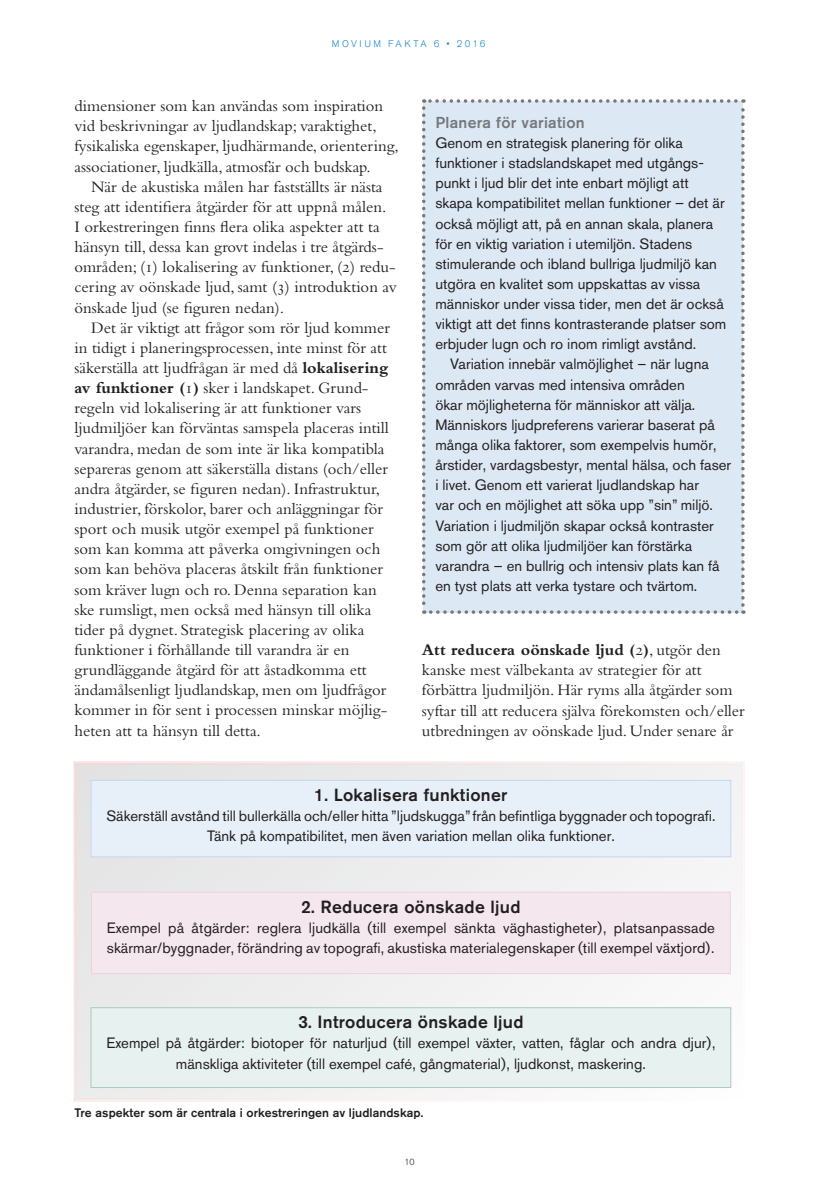
<style>
.page{position:relative;width:839px;height:1191px;background:#fff}
.page>*{position:absolute;margin:0;border:0;box-sizing:border-box;transform-origin:0 0}
.t1{font:500 17.5px "Akzidenz Grotesk BQ";letter-spacing:.015em;color:#231f20}
.t2{font:16.62px/20.1px "Bembo";color:#231f20}
.t3{font:500 15.75px "Akzidenz Grotesk BQ";letter-spacing:.015em;color:#76787b}
.t4{font:14.88px/20.1px "Akzidenz Grotesk BQ";color:#231f20}
.t5{font:500 12.25px "Akzidenz Grotesk BQ";letter-spacing:.005em;color:#231f20}
.t6{font:300 9.62px "Akzidenz Grotesk BQ";letter-spacing:.26em;color:#1b88c8}
.t7{font:300 8.75px "Akzidenz Grotesk BQ";color:#231f20}
.s1{font-family:"Bembo SC"}
.s2{font-weight:700}
</style>
<div class="page">
<div style="left:422px;top:99px;width:322px;height:515px;background:#dde8f5"></div>
<svg style="left:73px;top:761px;width:672px;height:341px"></svg>
<div style="left:91px;top:780px;width:639px;height:77px;background:#e7eff8"></div>
<div style="left:91px;top:780px;width:640px;height:77px;border:1px solid #c5d7ee"></div>
<div style="left:91px;top:892px;width:639px;height:81px;background:#f5e7ee"></div>
<div style="left:91px;top:891px;width:639px;height:83px;border:1px solid #ebd3e0"></div>
<div style="left:91px;top:1007px;width:639px;height:80px;background:#e7f1ef"></div>
<div style="left:91px;top:1007px;width:640px;height:81px;border:1px solid #aacbc3"></div>
<p class="t6" style="left:332px;top:38px;width:155px">MOVIUM FAKTA 6 • 2016</p>
<p class="t2" style="left:74px;top:96px;width:326px">dimensioner som kan användas som inspiration vid beskrivningar av ljudlandskap; varaktighet, fysikaliska egenskaper, ljudhärmande, orientering, associationer, ljudkälla, atmosfär och budskap.</p>
<p class="t2" style="left:74px;top:176px;width:323px;text-indent:17px">När de akustiska målen har fastställts är nästa steg att identifiera åtgärder för att uppnå målen.<br>I orkestreringen finns flera olika aspekter att ta hänsyn till, dessa kan grovt indelas i tre åtgärds&shy;områden; (<span class="s1">1</span>) lokalisering av funktioner, (<span class="s1">2</span>) redu&shy;cering av oönskade ljud, samt (<span class="s1">3</span>) introduktion av önskade ljud (se figuren nedan).</p>
<p class="t2" style="left:74px;top:317px;width:317px;text-indent:17px">Det är viktigt att frågor som rör ljud kommer in tidigt i planeringsprocessen, inte minst för att säkerställa att ljudfrågan är med då <span class="s2">lokalisering av funktioner (</span><span class="s1">1</span><span class="s2">)</span> sker i landskapet. Grund&shy;regeln vid lokalisering är att funktioner vars ljudmiljöer kan förväntas samspela placeras intill varandra, medan de som inte är lika kompatibla separeras genom att säkerställa distans (och/eller andra åtgärder, se figuren nedan). Infrastruktur, industrier, förskolor, barer och anläggningar för sport och musik utgör exempel på funktioner som kan komma att påverka omgivningen och som kan behöva placeras åtskilt från funktioner som kräver lugn och ro. Denna separation kan ske rumsligt, men också med hänsyn till olika tider på dygnet. Strategisk placering av olika funktioner i förhållande till varandra är en grundläggande åtgärd för att åstadkomma ett ändamålsenligt ljudlandskap, men om ljudfrågor kommer in för sent i processen minskar möjlig&shy;heten att ta hänsyn till detta.</p>
<p class="t3" style="left:435px;top:113px;width:151px">Planera för variation</p>
<p class="t4" style="left:435px;top:133px;width:292px">Genom en strategisk planering för olika funktioner i stadslandskapet med utgångs&shy;punkt i ljud blir det inte enbart möjligt att skapa kompatibilitet mellan funktioner – det är också möjligt att, på en annan skala, planera för en viktig variation i utemiljön. Stadens stimulerande och ibland bullriga ljudmiljö kan utgöra en kvalitet som uppskattas av vissa människor under vissa tider, men det är också viktigt att det finns kontrasterande platser som erbjuder lugn och ro inom rimligt avstånd.</p>
<p class="t4" style="left:435px;top:354px;width:297px;text-indent:15px">Variation innebär valmöjlighet – när lugna områden varvas med intensiva områden<br>ökar möjligheterna för människor att välja.<br>Människors ljudpreferens varierar baserat på många olika faktorer, som exempelvis humör, årstider, vardagsbestyr, mental hälsa, och faser i livet. Genom ett varierat ljudlandskap har<br>var och en möjlighet att söka upp ”sin” miljö.<br>Variation i ljudmiljön skapar också kontraster som gör att olika ljudmiljöer kan förstärka varandra – en bullrig och intensiv plats kan få en tyst plats att verka tystare och tvärtom.</p>
<p class="t2" style="left:422px;top:639px;width:324px"><span class="s2">Att reducera oönskade ljud (</span><span class="s1">2</span><span class="s2">)</span>, utgör den kanske mest välbekanta av strategier för att förbättra ljudmiljön. Här ryms alla åtgärder som syftar till att reducera själva förekomsten och/eller utbredningen av oönskade ljud. Under senare år</p>
<p class="t1" style="left:314px;top:784px;width:194px">1. Lokalisera funktioner</p>
<p class="t4" style="left:106px;top:805px;width:610px;text-align:center">Säkerställ avstånd till bullerkälla och/eller hitta ”ljudskugga” från befintliga byggnader och topografi.<br>Tänk på kompatibilitet, men även variation mellan olika funktioner.</p>
<p class="t1" style="left:301px;top:896px;width:221px">2. Reducera oönskade ljud</p>
<p class="t4" style="left:107px;top:917px;width:609px">Exempel på åtgärder: reglera ljudkälla (till exempel sänkta väghastigheter), platsanpassade skärmar/byggnader, förändring av topografi, akustiska materialegenskaper (till exempel växtjord).</p>
<p class="t1" style="left:298px;top:1011px;width:227px">3. Introducera önskade ljud</p>
<p class="t4" style="left:106px;top:1033px;width:610px;text-align:center">Exempel på åtgärder: biotoper för naturljud (till exempel växter, vatten, fåglar och andra djur), mänskliga aktiviteter (till exempel café, gångmaterial), ljudkonst, maskering.</p>
<p class="t5" style="left:74px;top:1105px;width:350px">Tre aspekter som är centrala i orkestreringen av ljudlandskap.</p>
<p class="t7" style="left:404px;top:1156px;width:12px">10</p>
</div>
